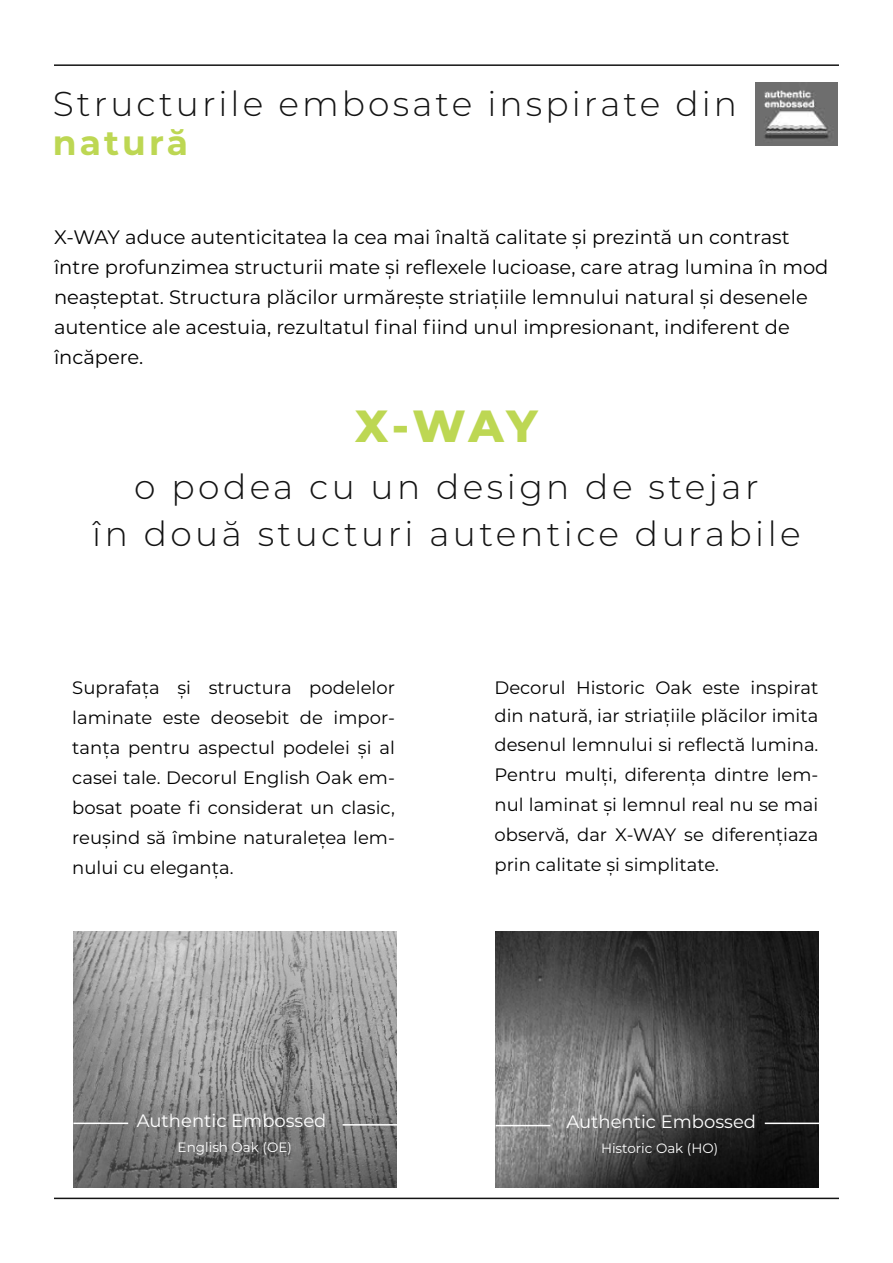
<style>
.page{position:relative;width:893px;height:1263px;background:#fff}
.page>*{position:absolute;margin:0;border:0;box-sizing:border-box;transform-origin:0 0}
.t1{font:800 45px "Montserrat";color:#bdd753}
.t2{font:300 34.5px/46.8px "Montserrat";letter-spacing:.1em;color:#141414;text-align:center}
.t3{font:700 34.5px "Montserrat";letter-spacing:.09em;color:#bdd753}
.t4{font:19.5px/30px "Montserrat";color:#000}
.t5{font:18px/30px "Montserrat";color:#000;text-align:justify}
.t6{font:18px "Montserrat";color:#fff}
.t7{font:13.5px "Montserrat";color:#fff}
</style>
<div class="page">
<hr style="left:54px;top:64px;width:785px;height:2px;background:#141414">
<hr style="left:54px;top:1197px;width:785px;height:2px;background:#141414">
<img style="left:756px;top:83px;width:82px;height:63px">
<img style="left:73px;top:932px;width:323px;height:256px">
<img style="left:496px;top:932px;width:322px;height:256px">
<hr style="left:73px;top:1122px;width:55px;height:2px;background:#fff">
<hr style="left:343px;top:1124px;width:54px;height:1px;background:#fff">
<hr style="left:496px;top:1125px;width:54px;height:1px;background:#fff">
<hr style="left:765px;top:1122px;width:55px;height:2px;background:#fff">
<h2 class="t2" style="left:53px;top:80px;width:686px">Structurile embosate inspirate din</h2>
<h2 class="t3" style="left:53px;top:118px;width:137px">natură</h2>
<p class="t4" style="left:54px;top:222px;width:776px">X-WAY aduce autenticitatea la cea mai înaltă calitate și prezintă un contrast între profunzimea structurii mate și reflexele lucioase, care atrag lumina în mod neașteptat. Structura plăcilor urmărește striațiile lemnului natural și desenele autentice ale acestuia, rezultatul final fiind unul impresionant, indiferent de încăpere.</p>
<h1 class="t1" style="left:355px;top:393px;width:184px">X-WAY</h1>
<h2 class="t2" style="left:92px;top:462px;width:710px">o podea cu un design de stejar<br>în două stucturi autentice durabile</h2>
<p class="t5" style="left:72px;top:671px;width:324px">Suprafața și structura podelelor laminate este deosebit de impor&shy;tanța pentru aspectul podelei și al casei tale. Decorul English Oak em&shy;bosat poate fi considerat un clasic, reușind să îmbine naturalețea lem&shy;nului cu eleganța.</p>
<p class="t5" style="left:495px;top:672px;width:325px;line-height:29.5px">Decorul Historic Oak este inspirat din natură, iar striațiile plăcilor imita desenul lemnului si reflectă lumina.<br>Pentru mulți, diferența dintre lem&shy;nul laminat și lemnul real nu se mai observă, dar X-WAY se diferențiaza prin calitate și simplitate.</p>
<p class="t6" style="left:137px;top:1108px;width:191px">Authentic Embossed</p>
<p class="t6" style="left:566px;top:1110px;width:191px">Authentic Embossed</p>
<p class="t7" style="left:178px;top:1137px;width:116px">English Oak (OE)</p>
<p class="t7" style="left:601px;top:1139px;width:119px">Historic Oak (HO)</p>
</div>
